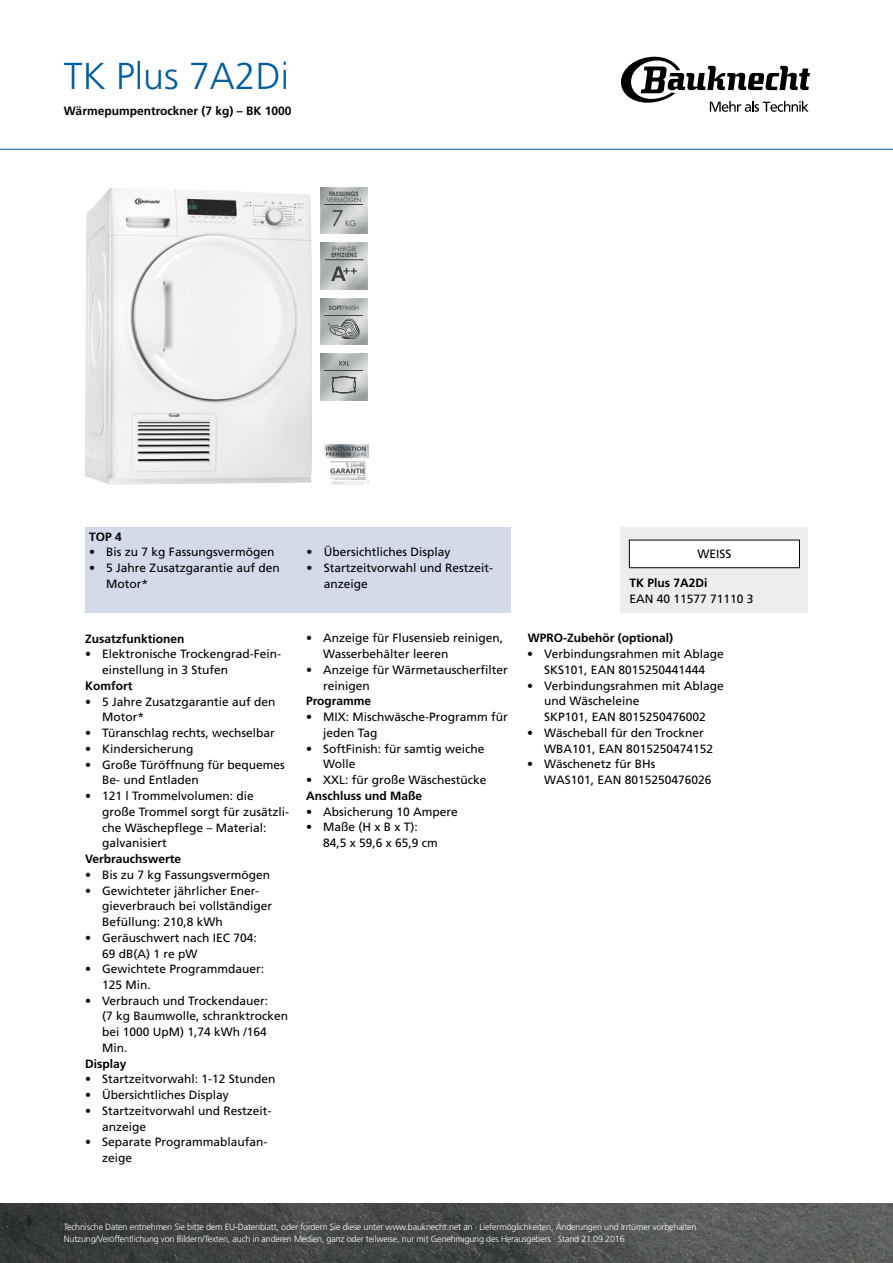
<style>
.page{position:relative;width:893px;height:1263px;background:#fff}
.page>*{position:absolute;margin:0;border:0;box-sizing:border-box;transform-origin:0 0}
.t1{font:300 37.5px "Frutiger LT Std";color:#005d9f}
.t2{font:22.05px "Century Gothic";color:#3e4142}
.t3{font:12px/15.8px "Frutiger LT Std";color:#000}
.t4{font:700 12px "Frutiger LT Std";color:#000}
.t5{font:300 9px/12px "Frutiger LT Std";letter-spacing:-.02em;color:#fff}
.t6{font:7.65px "Century Gothic";color:#3e4142}
.t7{font:700 6px "Century Gothic";color:#3e4142}
.t8{font:6px "Century Gothic";color:#3e4142}
.t9{font:6px "Century Gothic";letter-spacing:-.01em;color:#444645}
.s1{font-weight:700}
</style>
<div class="page">
<img style="left:0;top:1203px;width:893px;height:60px">
<svg style="left:621px;top:57px;width:189px;height:55px"></svg>
<hr style="left:0;top:149px;width:893px;height:1px;background:#005d9f">
<img style="left:85px;top:187px;width:227px;height:298px">
<img style="left:320px;top:187px;width:47px;height:47px">
<hr style="left:325px;top:204px;width:38px;height:1px;background:#3e4142">
<img style="left:320px;top:243px;width:47px;height:46px">
<svg style="left:331px;top:266px;width:26px;height:15px"></svg>
<hr style="left:325px;top:259px;width:38px;height:1px;background:#3e4142">
<img style="left:320px;top:298px;width:47px;height:47px">
<hr style="left:325px;top:315px;width:38px;height:1px;background:#444645">
<svg style="left:328px;top:319px;width:32px;height:20px"></svg>
<img style="left:320px;top:354px;width:47px;height:46px">
<hr style="left:325px;top:371px;width:38px;height:1px;background:#3e4142">
<svg style="left:339px;top:361px;width:10px;height:4px"></svg>
<svg style="left:332px;top:376px;width:24px;height:17px"></svg>
<img style="left:323px;top:444px;width:45px;height:41px">
<div style="left:85px;top:527px;width:425px;height:85px;background:#d5daeb"></div>
<div style="left:621px;top:527px;width:187px;height:85px;background:#eceded"></div>
<div style="left:629px;top:540px;width:170px;height:28px;background:#fff"></div>
<div style="left:629px;top:540px;width:171px;height:28px;border:1px solid #000"></div>
<h1 class="t1" style="left:64px;top:55px;width:227px">TK Plus 7A2Di</h1>
<p class="t4" style="left:64px;top:104px;width:229px">Wärmepumpentrockner (7 kg) – BK 1000</p>
<p class="t7" style="left:329px;top:190px;width:31px">FASSUNGS</p>
<p class="t8" style="left:326px;top:196px;width:36px">VERMÖGEN</p>
<h2 class="t2" style="left:332px;top:205px;width:14px">7</h2>
<p class="t6" style="left:345px;top:219px;width:13px">KG</p>
<p class="t8" style="left:332px;top:245px;width:26px">ENERGIE</p>
<p class="t7" style="left:331px;top:251px;width:28px">EFFIZIENZ</p>
<p class="t9" style="left:329px;top:304px;width:32px"><span class="s1">SOFT</span>FINISH</p>
<p class="t4" style="left:89px;top:529px;width:34px">TOP 4</p>
<p class="t3" style="left:89px;top:544px;width:187px">• Bis zu 7 kg Fassungsvermögen</p>
<p class="t3" style="left:106px;top:560px;width:175px;text-indent:-17px">• 5 Jahre Zusatzgarantie auf den<br>Motor*</p>
<p class="t4" style="left:85px;top:631px;width:101px">Zusatzfunktionen</p>
<p class="t3" style="left:102px;top:646px;width:181px;text-indent:-17px">• Elektronische Trockengrad-Fein&shy;einstellung in 3 Stufen</p>
<p class="t4" style="left:85px;top:679px;width:49px">Komfort</p>
<p class="t3" style="left:102px;top:693px;width:175px;text-indent:-17px">• 5 Jahre Zusatzgarantie auf den<br>Motor*</p>
<p class="t3" style="left:85px;top:725px;width:191px">• Türanschlag rechts, wechselbar</p>
<p class="t3" style="left:85px;top:741px;width:110px">• Kindersicherung</p>
<p class="t3" style="left:102px;top:756px;width:184px;text-indent:-17px">• Große Türöffnung für bequemes<br>Be- und Entladen</p>
<p class="t3" style="left:102px;top:788px;width:189px;text-indent:-17px">• 121 l Trommelvolumen: die große Trommel sorgt für zusätzli&shy;che Wäschepflege – Material: galvanisiert</p>
<p class="t4" style="left:85px;top:852px;width:98px">Verbrauchswerte</p>
<p class="t3" style="left:85px;top:867px;width:187px">• Bis zu 7 kg Fassungsvermögen</p>
<p class="t3" style="left:102px;top:882px;width:172px;text-indent:-17px">• Gewichteter jährlicher Ener&shy;gieverbrauch bei vollständiger<br>Befüllung: 210,8 kWh</p>
<p class="t3" style="left:102px;top:930px;width:156px;text-indent:-17px">• Geräuschwert nach IEC 704:<br>69 dB(A) 1 re pW</p>
<p class="t3" style="left:102px;top:961px;width:164px;text-indent:-17px">• Gewichtete Programmdauer:<br>125 Min.</p>
<p class="t3" style="left:102px;top:993px;width:188px;text-indent:-17px">• Verbrauch und Trockendauer:<br>(7 kg Baumwolle, schranktrocken bei 1000 UpM) 1,74 kWh /164<br>Min.</p>
<p class="t4" style="left:85px;top:1056px;width:43px">Display</p>
<p class="t3" style="left:85px;top:1071px;width:192px">• Startzeitvorwahl: 1-12 Stunden</p>
<p class="t3" style="left:85px;top:1087px;width:145px">• Übersichtliches Display</p>
<p class="t3" style="left:102px;top:1103px;width:171px;text-indent:-17px">• Startzeitvorwahl und Restzeit&shy;anzeige</p>
<p class="t3" style="left:102px;top:1134px;width:167px;text-indent:-17px">• Separate Programmablaufan&shy;zeige</p>
<p class="t3" style="left:307px;top:544px;width:145px">• Übersichtliches Display</p>
<p class="t3" style="left:324px;top:560px;width:171px;text-indent:-17px">• Startzeitvorwahl und Restzeit&shy;anzeige</p>
<p class="t3" style="left:323px;top:630px;width:182px;text-indent:-17px">• Anzeige für Flusensieb reinigen,<br>Wasserbehälter leeren</p>
<p class="t3" style="left:323px;top:662px;width:186px;text-indent:-17px">• Anzeige für Wärmetauscherfilter reinigen</p>
<p class="t4" style="left:306px;top:694px;width:67px">Programme</p>
<p class="t3" style="left:323px;top:709px;width:186px;text-indent:-17px">• MIX: Mischwäsche-Programm für jeden Tag</p>
<p class="t3" style="left:323px;top:741px;width:163px;text-indent:-17px">• SoftFinish: für samtig weiche<br>Wolle</p>
<p class="t3" style="left:306px;top:772px;width:182px">• XXL: für große Wäschestücke</p>
<p class="t4" style="left:306px;top:789px;width:117px">Anschluss und Maße</p>
<p class="t3" style="left:306px;top:804px;width:153px">• Absicherung 10 Ampere</p>
<p class="t3" style="left:323px;top:819px;width:116px;text-indent:-17px">• Maße (H x B x T):<br>84,5 x 59,6 x 65,9 cm</p>
<p class="t3" style="left:697px;top:546px;width:36px">Wei SS</p>
<p class="t4" style="left:629px;top:576px;width:80px">TK Plus 7A2Di</p>
<p class="t3" style="left:629px;top:591px;width:126px">EAN 40 11577 71110 3</p>
<p class="t4" style="left:528px;top:631px;width:147px">WPRO-Zubehör (optional)</p>
<p class="t3" style="left:527px;top:646px;width:198px;text-align:center">• Verbindungsrahmen mit Ablage<br>SKS101, EAN 8015250441444</p>
<p class="t3" style="left:544px;top:677px;width:181px;text-indent:-17px">• Verbindungsrahmen mit Ablage und Wäscheleine<br>SKP101, EAN 8015250476002</p>
<p class="t3" style="left:544px;top:725px;width:170px;text-indent:-17px">• Wäscheball für den Trockner<br>WBA101, EAN 8015250474152</p>
<p class="t3" style="left:544px;top:756px;width:169px;text-indent:-17px">• Wäschenetz für BHs<br>WAS101, EAN 8015250476026</p>
<p class="t5" style="left:64px;top:1221px;width:637px">Technische Daten entnehmen Sie bitte dem EU-Datenblatt, oder fordern Sie diese unter www.bauknecht.net an · Liefermöglichkeiten, Änderungen und Irrtümer vorbehalten.<br>Nutzung/Veröffentlichung von Bildern/Texten, auch in anderen Medien, ganz oder teilweise, nur mit Genehmigung des Herausgebers · Stand 21.09.2016</p>
</div>
